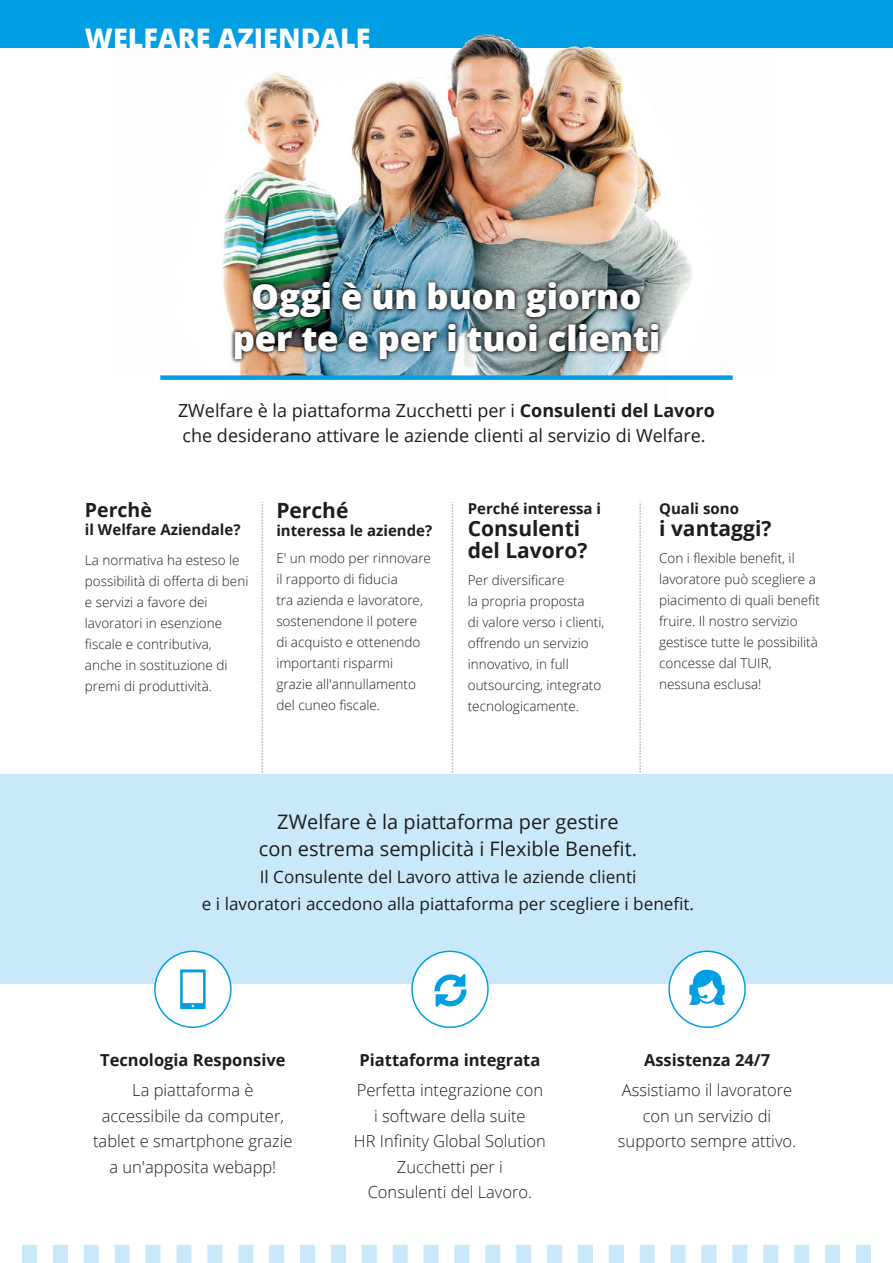
<style>
.page{position:relative;width:893px;height:1263px;background:#fff}
.page>*{position:absolute;margin:0;border:0;box-sizing:border-box;transform-origin:0 0}
.t1{font:800 34.5px/41.4px "Open Sans";color:#fff;text-align:center}
.t2{font:800 27px "Open Sans";color:#fff}
.t3{font:700 21px/22.2px "Open Sans";color:#1d1d1b}
.t4{font:19.95px/27px "Open Sans";color:#1d1d1b;text-align:center}
.t5{font:700 19.5px "Open Sans";color:#1d1d1b}
.t6{font:18px/24.6px "Open Sans";color:#1d1d1b}
.t7{font:17.1px/27px "Open Sans";color:#1d1d1b;text-align:center}
.t8{font:300 16.5px/25.5px "Open Sans";color:#1d1d1b;text-align:center}
.t9{font:700 16.5px "Open Sans";color:#1d1d1b}
.t10{font:700 15px "Open Sans";color:#1d1d1b}
.t11{font:300 13.5px/21px "Open Sans";color:#1d1d1b}
.s1{font-weight:700}
</style>
<div class="page">
<div style="left:0;top:0;width:893px;height:47px;background:#009fe3"></div>
<img style="left:115px;top:34px;width:663px;height:297px">
<div style="left:22px;top:1245px;width:15px;height:18px;background:#c9e9fb"></div>
<div style="left:53px;top:1245px;width:15px;height:18px;background:#c9e9fb"></div>
<div style="left:84px;top:1245px;width:15px;height:18px;background:#c9e9fb"></div>
<div style="left:115px;top:1245px;width:15px;height:18px;background:#c9e9fb"></div>
<div style="left:146px;top:1245px;width:15px;height:18px;background:#c9e9fb"></div>
<div style="left:176px;top:1245px;width:15px;height:18px;background:#c9e9fb"></div>
<div style="left:207px;top:1245px;width:15px;height:18px;background:#c9e9fb"></div>
<div style="left:238px;top:1245px;width:15px;height:18px;background:#c9e9fb"></div>
<div style="left:269px;top:1245px;width:15px;height:18px;background:#c9e9fb"></div>
<div style="left:300px;top:1245px;width:15px;height:18px;background:#c9e9fb"></div>
<div style="left:331px;top:1245px;width:15px;height:18px;background:#c9e9fb"></div>
<div style="left:362px;top:1245px;width:15px;height:18px;background:#c9e9fb"></div>
<div style="left:393px;top:1245px;width:15px;height:18px;background:#c9e9fb"></div>
<div style="left:424px;top:1245px;width:15px;height:18px;background:#c9e9fb"></div>
<div style="left:454px;top:1245px;width:15px;height:18px;background:#c9e9fb"></div>
<div style="left:485px;top:1245px;width:15px;height:18px;background:#c9e9fb"></div>
<div style="left:516px;top:1245px;width:15px;height:18px;background:#c9e9fb"></div>
<div style="left:547px;top:1245px;width:15px;height:18px;background:#c9e9fb"></div>
<div style="left:578px;top:1245px;width:15px;height:18px;background:#c9e9fb"></div>
<div style="left:609px;top:1245px;width:15px;height:18px;background:#c9e9fb"></div>
<div style="left:640px;top:1245px;width:15px;height:18px;background:#c9e9fb"></div>
<div style="left:671px;top:1245px;width:15px;height:18px;background:#c9e9fb"></div>
<div style="left:701px;top:1245px;width:15px;height:18px;background:#c9e9fb"></div>
<div style="left:732px;top:1245px;width:15px;height:18px;background:#c9e9fb"></div>
<div style="left:763px;top:1245px;width:15px;height:18px;background:#c9e9fb"></div>
<div style="left:794px;top:1245px;width:15px;height:18px;background:#c9e9fb"></div>
<div style="left:825px;top:1245px;width:15px;height:18px;background:#c9e9fb"></div>
<div style="left:856px;top:1245px;width:15px;height:18px;background:#c9e9fb"></div>
<img style="left:226px;top:273px;width:441px;height:102px">
<div style="left:160px;top:375px;width:573px;height:5px;background:#009fe3"></div>
<svg style="left:262px;top:502px;width:1px;height:271px"></svg>
<svg style="left:452px;top:502px;width:1px;height:271px"></svg>
<svg style="left:639px;top:502px;width:2px;height:271px"></svg>
<div style="left:0;top:774px;width:893px;height:209px;background:#c9e9fb"></div>
<div style="left:155px;top:951px;width:76px;height:76px;background:#fff;border-radius:50%"></div>
<div style="left:154px;top:950px;width:78px;height:78px;border:2px solid #009fe3;border-radius:50%"></div>
<svg style="left:180px;top:969px;width:26px;height:40px"></svg>
<div style="left:183px;top:972px;width:20px;height:31px;background:#fff"></div>
<div style="left:669px;top:951px;width:76px;height:76px;background:#fff;border-radius:50%"></div>
<div style="left:668px;top:950px;width:78px;height:78px;border:2px solid #009fe3;border-radius:50%"></div>
<div style="left:412px;top:951px;width:76px;height:76px;background:#fff;border-radius:50%"></div>
<div style="left:411px;top:950px;width:78px;height:78px;border:2px solid #009fe3;border-radius:50%"></div>
<svg style="left:689px;top:969px;width:36px;height:37px"></svg>
<svg style="left:434px;top:974px;width:33px;height:33px"></svg>
<h2 class="t2" style="left:85px;top:17px;width:287px">WELFARE AZIENDALE</h2>
<h1 class="t1" style="left:233px;top:274px;width:429px">Oggi è un buon giorno per te e per i tuoi clienti</h1>
<h3 class="t6" style="left:178px;top:398px;width:538px">ZWelfare è la piattaforma Zucchetti per i <span class="s1">Consulenti del Lavoro </span>che desiderano attivare le aziende clienti al servizio di Welfare.</h3>
<h3 class="t5" style="left:85px;top:496px;width:68px">Perchè</h3>
<p class="t10" style="left:85px;top:519px;width:157px">il Welfare Aziendale?</p>
<p class="t11" style="left:85px;top:549px;width:165px">La normativa ha esteso le possibilità di offerta di beni e servizi a favore dei lavoratori in esenzione fiscale e contributiva, anche in sostituzione di premi di produttività.</p>
<h3 class="t3" style="left:276px;top:499px;width:74px">Perché</h3>
<p class="t10" style="left:276px;top:520px;width:157px">interessa le aziende?</p>
<p class="t11" style="left:276px;top:547px;width:156px">E' un modo per rinnovare il rapporto di fiducia<br>tra azienda e lavoratore, sostenendone il potere di acquisto e ottenendo importanti risparmi grazie all'annullamento del cuneo fiscale.</p>
<p class="t10" style="left:468px;top:497px;width:135px">Perché interessa i</p>
<h3 class="t3" style="left:468px;top:516px;width:121px">Consulenti del Lavoro?</h3>
<p class="t11" style="left:468px;top:569px;width:138px">Per diversificare<br>la propria proposta<br>di valore verso i clienti, offrendo un servizio innovativo, in full outsourcing, integrato tecnologicamente.</p>
<p class="t10" style="left:659px;top:497px;width:81px">Quali sono</p>
<h3 class="t3" style="left:659px;top:516px;width:114px">i vantaggi?</h3>
<p class="t11" style="left:659px;top:547px;width:162px">Con i flexible benefit, il lavoratore può scegliere a piacimento di quali benefit fruire. Il nostro servizio gestisce tutte le possibilità concesse dal TUIR, nessuna esclusa!</p>
<h3 class="t4" style="left:259px;top:808px;width:379px">ZWelfare è la piattaforma per gestire con estrema semplicità i Flexible Benefit.</h3>
<p class="t7" style="left:202px;top:863px;width:494px">Il Consulente del Lavoro attiva le aziende clienti<br>e i lavoratori accedono alla piattaforma per scegliere i benefit.</p>
<p class="t9" style="left:100px;top:1049px;width:187px">Tecnologia Responsive</p>
<p class="t8" style="left:93px;top:1077px;width:201px">La piattaforma è accessibile da computer, tablet e smartphone grazie a un'apposita webapp!</p>
<p class="t9" style="left:359px;top:1048px;width:182px">Piattaforma integrata</p>
<p class="t8" style="left:354px;top:1077px;width:194px">Perfetta integrazione con i software della suite<br>HR Infinity Global Solution<br>Zucchetti per i<br>Consulenti del Lavoro.</p>
<p class="t9" style="left:644px;top:1049px;width:128px">Assistenza 24/7</p>
<p class="t8" style="left:618px;top:1077px;width:180px">Assistiamo il lavoratore con un servizio di supporto sempre attivo.</p>
</div>
